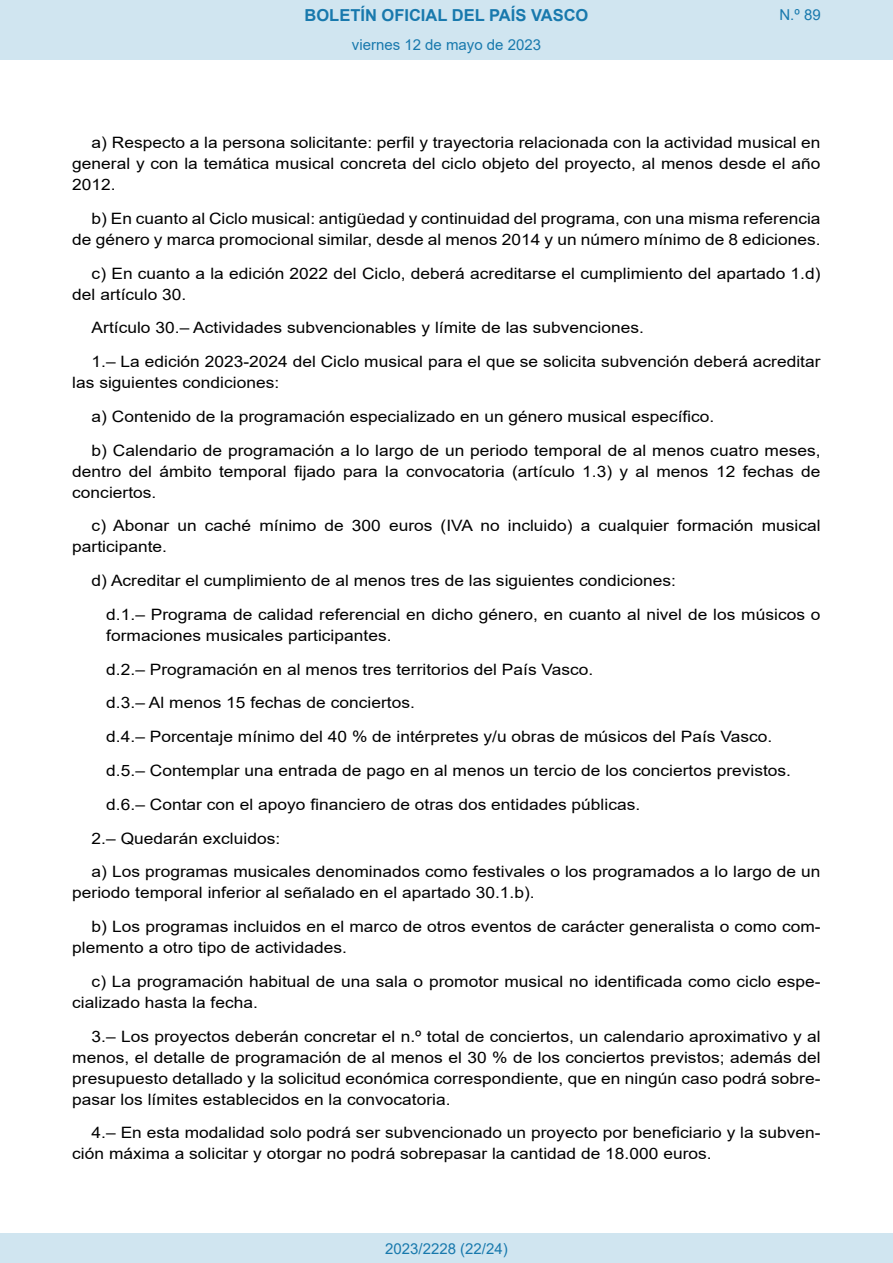
<style>
.page{position:relative;width:893px;height:1263px;background:#fff}
.page>*{position:absolute;margin:0;border:0;box-sizing:border-box;transform-origin:0 0}
.t1{font:700 16.5px "Arial";color:#1879ad}
.BOPVDetalle{font:15.6px/21px "Arial";color:#000;scale:1.11 1}
.BOPVDetalle1{font:15.6px/21px "Arial";color:#000;scale:1.11 1}
.Paginacion_Centro{font:15px "Arial";color:#1879ad}
</style>
<div class="page">
<div style="left:0;top:0;width:893px;height:60px;background:#d0e5f0"></div>
<div style="left:0;top:1233px;width:893px;height:30px;background:#d0e5f0"></div>
<p class="t1" style="left:305px;top:3px;width:285px">BOLETÍN OFICIAL DEL PAÍS VASCO</p>
<p class="Paginacion_Centro" style="left:352px;top:35px;width:191px">viernes 12 de mayo de 2023</p>
<p class="Paginacion_Centro" style="left:779px;top:5px;width:43px">N.º 89</p>
<p class="BOPVDetalle" style="left:72px;top:132px;width:676px;text-align:justify;text-indent:19px">a) Respecto a la persona solicitante: perfil y trayectoria relacionada con la actividad musical en general y con la temática musical concreta del ciclo objeto del proyecto, al menos desde el año 2012.</p>
<p class="BOPVDetalle" style="left:72px;top:208px;width:676px;text-align:right">b) En cuanto al Ciclo musical: antigüedad y continuidad del programa, con una misma referencia de género y marca promocional similar, desde al menos 2014 y un número mínimo de 8 ediciones.</p>
<p class="BOPVDetalle" style="left:72px;top:263px;width:676px;text-indent:19px">c) En cuanto a la edición 2022 del Ciclo, deberá acreditarse el cumplimiento del apartado 1.d) del artículo 30.</p>
<p class="BOPVDetalle" style="left:92px;top:317px;width:499px">Artículo 30.– Actividades subvencionables y límite de las subvenciones.</p>
<p class="BOPVDetalle" style="left:72px;top:351px;width:676px;text-indent:19px">1.– La edición 2023-2024 del Ciclo musical para el que se solicita subvención deberá acreditar las siguientes condiciones:</p>
<p class="BOPVDetalle" style="left:92px;top:406px;width:563px">a) Contenido de la programación especializado en un género musical específico.</p>
<p class="BOPVDetalle" style="left:72px;top:440px;width:676px;text-align:justify;text-indent:19px">b) Calendario de programación a lo largo de un periodo temporal de al menos cuatro meses, dentro del ámbito temporal fijado para la convocatoria (artículo 1.3) y al menos 12 fechas de conciertos.</p>
<p class="BOPVDetalle" style="left:72px;top:515px;width:676px;text-indent:19px">c) Abonar un caché mínimo de 300 euros (IVA no incluido) a cualquier formación musical participante.</p>
<p class="BOPVDetalle" style="left:92px;top:570px;width:528px">d) Acreditar el cumplimiento de al menos tres de las siguientes condiciones:</p>
<p class="BOPVDetalle1" style="left:106px;top:604px;width:645px">d.1.– Programa de calidad referencial en dicho género, en cuanto al nivel de los músicos o formaciones musicales participantes.</p>
<p class="BOPVDetalle1" style="left:106px;top:659px;width:440px">d.2.– Programación en al menos tres territorios del País Vasco.</p>
<p class="BOPVDetalle1" style="left:106px;top:692px;width:279px">d.3.– Al menos 15 fechas de conciertos.</p>
<p class="BOPVDetalle1" style="left:106px;top:726px;width:602px">d.4.– Porcentaje mínimo del 40 % de intérpretes y/u obras de músicos del País Vasco.</p>
<p class="BOPVDetalle1" style="left:106px;top:760px;width:618px">d.5.– Contemplar una entrada de pago en al menos un tercio de los conciertos previstos.</p>
<p class="BOPVDetalle1" style="left:106px;top:794px;width:482px">d.6.– Contar con el apoyo financiero de otras dos entidades públicas.</p>
<p class="BOPVDetalle" style="left:92px;top:827px;width:171px">2.– Quedarán excluidos:</p>
<p class="BOPVDetalle" style="left:72px;top:861px;width:676px;text-indent:19px">a) Los programas musicales denominados como festivales o los programados a lo largo de un periodo temporal inferior al señalado en el apartado 30.1.b).</p>
<p class="BOPVDetalle" style="left:72px;top:916px;width:676px;text-indent:19px">b) Los programas incluidos en el marco de otros eventos de carácter generalista o como com&shy;plemento a otro tipo de actividades.</p>
<p class="BOPVDetalle" style="left:72px;top:971px;width:676px;text-indent:19px">c) La programación habitual de una sala o promotor musical no identificada como ciclo espe&shy;cializado hasta la fecha.</p>
<p class="BOPVDetalle" style="left:72px;top:1025px;width:676px;text-align:justify;text-indent:19px">3.– Los proyectos deberán concretar el n.º total de conciertos, un calendario aproximativo y al menos, el detalle de programación de al menos el 30 % de los conciertos previstos; además del presupuesto detallado y la solicitud económica correspondiente, que en ningún caso podrá sobre&shy;pasar los límites establecidos en la convocatoria.</p>
<p class="BOPVDetalle" style="left:72px;top:1122px;width:676px;text-indent:19px">4.– En esta modalidad solo podrá ser subvencionado un proyecto por beneficiario y la subven&shy;ción máxima a solicitar y otorgar no podrá sobrepasar la cantidad de 18.000 euros.</p>
<p class="Paginacion_Centro" style="left:385px;top:1238px;width:124px">2023/2228 (22/24)</p>
</div>
